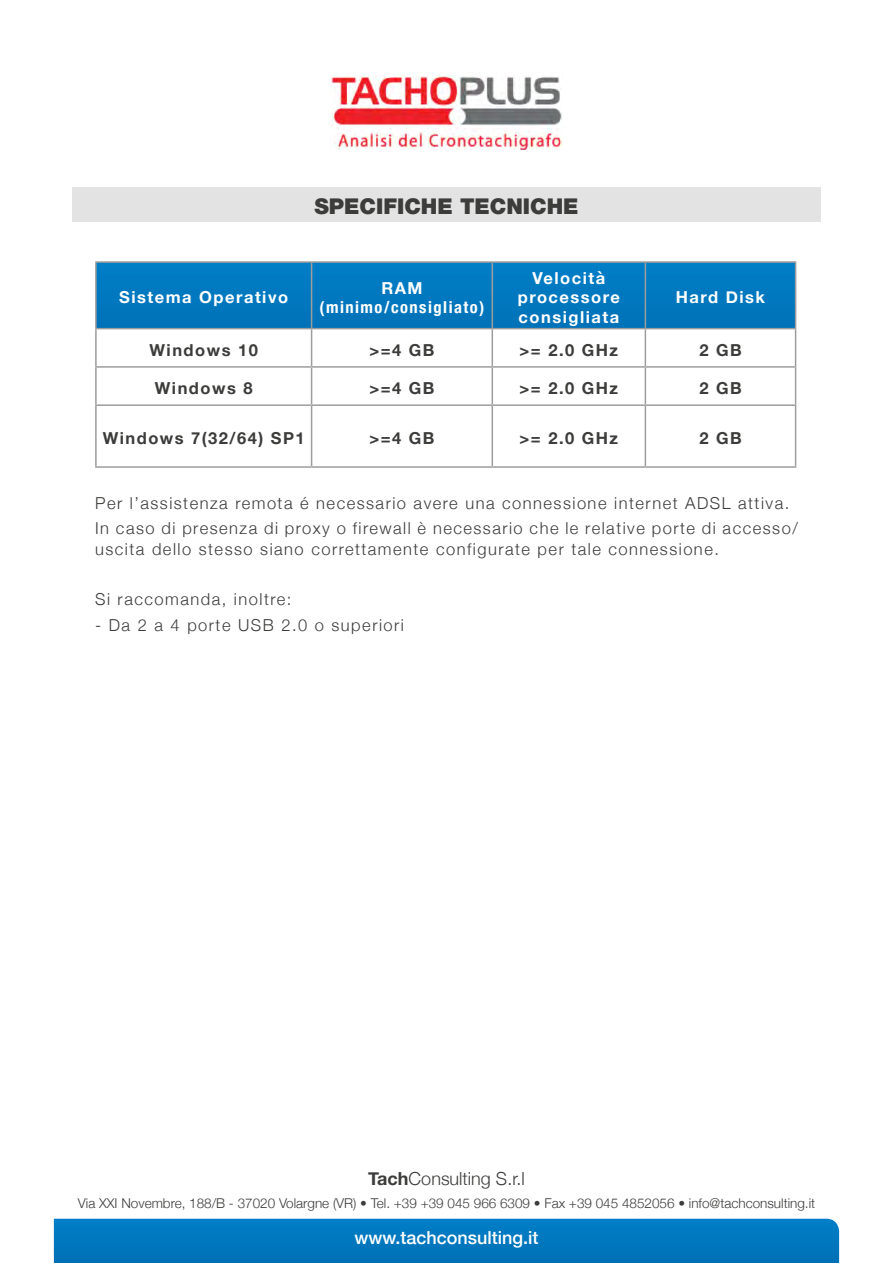
<style>
.page{position:relative;width:893px;height:1263px;background:#fff}
.page>*{position:absolute;margin:0;border:0;box-sizing:border-box;transform-origin:0 0}
.t1{font:900 21.75px "Helvetica Neue LT Pro";color:#3c3c3b}
.t2{font:500 18px "Helvetica Neue";color:#fff}
.t3{font:300 18px "Helvetica Neue";color:#3c3c3b}
.t4{font:300 16.5px/25.2px "Helvetica Neue";letter-spacing:.09em;color:#3c3c3b}
.t5{font:700 16.5px "Helvetica Neue";letter-spacing:.09em;color:#3c3c3b}
.t6{font:700 16.5px/19.2px "Helvetica Neue";letter-spacing:.09em;color:#fff;text-align:center}
.t7{font:700 condensed 16.5px "Helvetica Neue";letter-spacing:.09em;color:#fff}
.t8{font:300 13.5px "Helvetica Neue";color:#3c3c3b}
.s1{font-weight:700}
.s2{font-weight:100}
</style>
<div class="page">
<div style="left:72px;top:187px;width:749px;height:34px;background:#e3e3e3"></div>
<img style="left:331px;top:73px;width:231px;height:77px">
<div style="left:97px;top:263px;width:698px;height:65px;background:#0078bf"></div>
<hr style="left:95px;top:261px;width:217px;height:2px;background:#9d9d9c">
<hr style="left:95px;top:263px;width:2px;height:65px;background:#9d9d9c">
<hr style="left:312px;top:261px;width:180px;height:2px;background:#9d9d9c">
<hr style="left:311px;top:263px;width:1px;height:65px;background:#9d9d9c">
<hr style="left:492px;top:261px;width:153px;height:2px;background:#9d9d9c">
<hr style="left:492px;top:263px;width:1px;height:65px;background:#9d9d9c">
<hr style="left:645px;top:261px;width:151px;height:2px;background:#9d9d9c">
<hr style="left:645px;top:263px;width:1px;height:65px;background:#9d9d9c">
<hr style="left:795px;top:263px;width:1px;height:65px;background:#9d9d9c">
<hr style="left:95px;top:328px;width:217px;height:1px;background:#9d9d9c">
<hr style="left:95px;top:329px;width:2px;height:37px;background:#9d9d9c">
<hr style="left:312px;top:328px;width:180px;height:1px;background:#9d9d9c">
<hr style="left:311px;top:329px;width:1px;height:37px;background:#9d9d9c">
<hr style="left:492px;top:328px;width:153px;height:1px;background:#9d9d9c">
<hr style="left:492px;top:329px;width:1px;height:37px;background:#9d9d9c">
<hr style="left:645px;top:328px;width:151px;height:1px;background:#9d9d9c">
<hr style="left:645px;top:329px;width:1px;height:37px;background:#9d9d9c">
<hr style="left:795px;top:329px;width:1px;height:37px;background:#9d9d9c">
<hr style="left:95px;top:366px;width:217px;height:2px;background:#9d9d9c">
<hr style="left:95px;top:368px;width:2px;height:36px;background:#9d9d9c">
<hr style="left:312px;top:366px;width:180px;height:2px;background:#9d9d9c">
<hr style="left:311px;top:368px;width:1px;height:36px;background:#9d9d9c">
<hr style="left:492px;top:366px;width:153px;height:2px;background:#9d9d9c">
<hr style="left:492px;top:368px;width:1px;height:36px;background:#9d9d9c">
<hr style="left:645px;top:366px;width:151px;height:2px;background:#9d9d9c">
<hr style="left:645px;top:368px;width:1px;height:36px;background:#9d9d9c">
<hr style="left:795px;top:368px;width:1px;height:36px;background:#9d9d9c">
<hr style="left:95px;top:404px;width:217px;height:2px;background:#9d9d9c">
<hr style="left:95px;top:406px;width:2px;height:60px;background:#9d9d9c">
<hr style="left:312px;top:404px;width:180px;height:2px;background:#9d9d9c">
<hr style="left:311px;top:406px;width:1px;height:60px;background:#9d9d9c">
<hr style="left:492px;top:404px;width:153px;height:2px;background:#9d9d9c">
<hr style="left:492px;top:406px;width:1px;height:60px;background:#9d9d9c">
<hr style="left:645px;top:404px;width:151px;height:2px;background:#9d9d9c">
<hr style="left:645px;top:406px;width:1px;height:60px;background:#9d9d9c">
<hr style="left:795px;top:406px;width:1px;height:60px;background:#9d9d9c">
<hr style="left:95px;top:466px;width:217px;height:2px;background:#9d9d9c">
<hr style="left:312px;top:466px;width:180px;height:2px;background:#9d9d9c">
<hr style="left:492px;top:466px;width:153px;height:2px;background:#9d9d9c">
<hr style="left:645px;top:466px;width:151px;height:2px;background:#9d9d9c">
<svg style="left:54px;top:1219px;width:785px;height:44px;background:#0077be"></svg>
<p class="t6" style="left:119px;top:288px;width:170px">Sistema Operativo</p>
<h1 class="t1" style="left:314px;top:193px;width:266px">SPECIFICHE TECNICHE</h1>
<p class="t6" style="left:381px;top:279px;width:43px">RAM</p>
<p class="t7" style="left:320px;top:293px;width:166px">(minimo/consigliato)</p>
<p class="t6" style="left:518px;top:269px;width:103px">Velocità processore consigliata</p>
<p class="t6" style="left:676px;top:288px;width:91px">Hard Disk</p>
<p class="t5" style="left:150px;top:337px;width:110px">Windows 10</p>
<p class="t5" style="left:369px;top:337px;width:67px">&gt;=4 GB</p>
<p class="t5" style="left:520px;top:337px;width:100px">&gt;= 2.0 GHz</p>
<p class="t5" style="left:699px;top:337px;width:44px">2 GB</p>
<p class="t5" style="left:155px;top:375px;width:99px">Windows 8</p>
<p class="t5" style="left:369px;top:375px;width:67px">&gt;=4 GB</p>
<p class="t5" style="left:520px;top:375px;width:100px">&gt;= 2.0 GHz</p>
<p class="t5" style="left:699px;top:375px;width:44px">2 GB</p>
<p class="t5" style="left:103px;top:425px;width:204px">Windows 7(32/64) SP1</p>
<p class="t5" style="left:369px;top:425px;width:67px">&gt;=4 GB</p>
<p class="t5" style="left:520px;top:425px;width:100px">&gt;= 2.0 GHz</p>
<p class="t5" style="left:699px;top:425px;width:44px">2 GB</p>
<p class="t4" style="left:95px;top:489px;width:704px">Per l’assistenza remota é necessario avere una connessione internet ADSL attiva.<br>In caso di presenza di proxy o firewall è necessario che le relative porte di accesso/</p>
<p class="t4" style="left:95px;top:535px;width:625px">uscita dello stesso siano correttamente configurate per tale connessione.</p>
<p class="t4" style="left:95px;top:586px;width:198px">Si raccomanda, inoltre:</p>
<p class="t4" style="left:95px;top:611px;width:310px">- Da 2 a 4 porte USB 2.0 o superiori</p>
<p class="t3" style="left:368px;top:1163px;width:158px"><span class="s1">Tach</span>Consulting S.r.l</p>
<p class="t8" style="left:78px;top:1192px;width:739px">Via XXI Novembre, 188/B - 37020 Volargne (VR) • Tel. +39 +39 045 966 6309 • Fax +39 045 4852056 <span class="s2">•</span> info@tachconsulting.it</p>
<p class="t2" style="left:354px;top:1222px;width:186px">www.tachconsulting.it</p>
</div>
